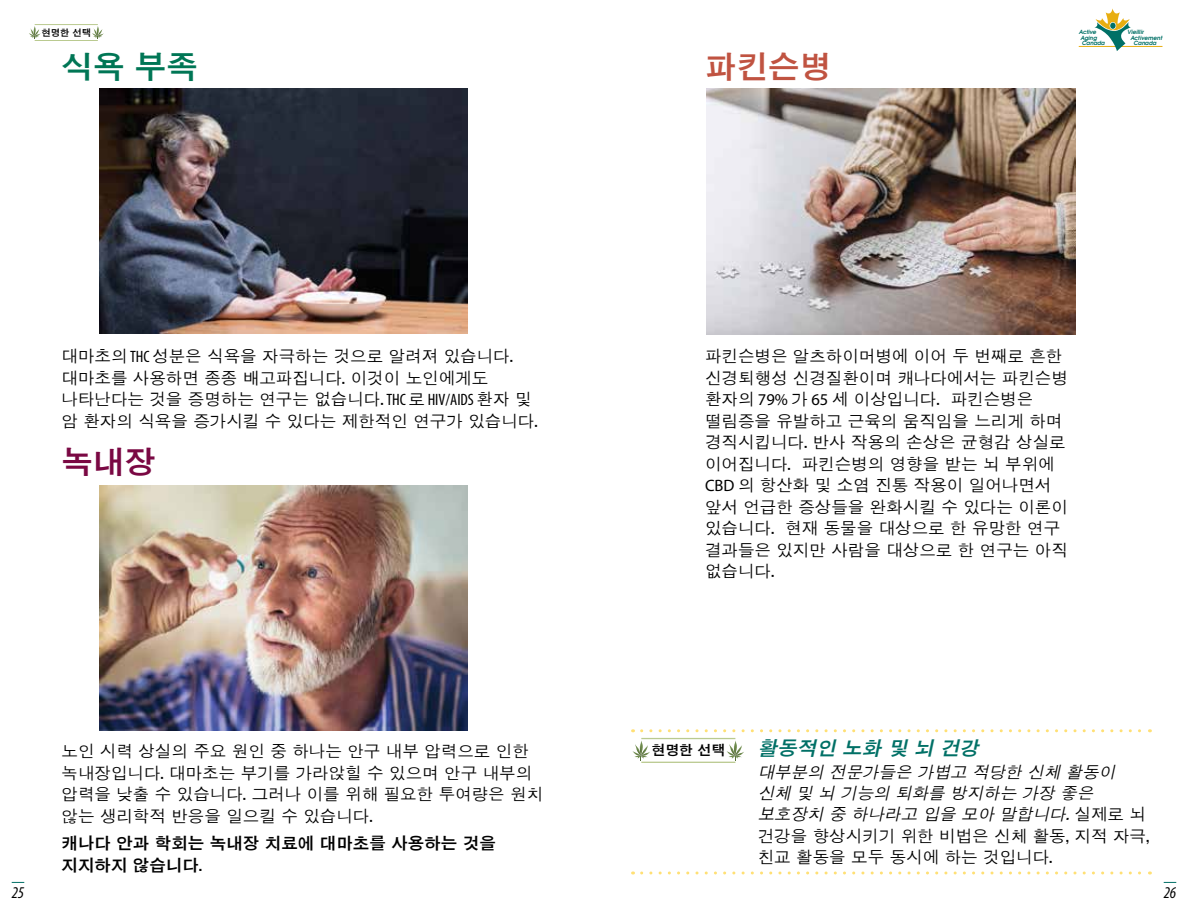
<style>
.page{position:relative;width:1188px;height:918px;background:#fff}
.page>*{position:absolute;margin:0;border:0;box-sizing:border-box;transform-origin:0 0}
.t1{font:31.5px "DFK Gothic Std W7";color:#c05341}
.t2{font:31.5px "DFK Gothic Std W7";color:#007655}
.t3{font:31.5px "DFK Gothic Std W7";color:#7a0843}
.t4{font:italic 19.5px "DFK Gothic Std W7";color:#007066}
.t5{font:16.5px/21.5px "DFK Gothic Std W5";color:#000}
.t6{font:italic 16.5px/21.5px "DFK Gothic Std W5";color:#000}
.t7{font:16.5px/21.5px "DFK Gothic Std W7";color:#000}
.t8{font:italic condensed 16.5px "Myriad Pro";color:#000}
.t9{font:13.8px "DFK Gothic Std W7";color:#000}
.t10{font:9.3px "DFK Gothic Std W7";color:#000}
.t11{font:italic 600 5.7px/5.7px "Avant Garde";color:#007066}
.s1{font-family:"Myriad Pro";font-stretch:condensed}
.s2{font-family:"Myriad Pro"}
.s3{font-style:normal}
</style>
<div class="page">
<svg style="left:12px;top:882px;width:12px;height:1px"></svg>
<svg style="left:1164px;top:882px;width:12px;height:1px"></svg>
<hr style="left:1079px;top:46px;width:83px;height:1px;background:#e8ae10">
<svg style="left:1094px;top:8px;width:37px;height:43px"></svg>
<svg style="left:29px;top:26px;width:12px;height:13px"></svg>
<svg style="left:92px;top:26px;width:12px;height:13px"></svg>
<hr style="left:35px;top:40px;width:63px;height:1px;background:#baca90">
<hr style="left:35px;top:24px;width:63px;height:1px;background:#baca90">
<img style="left:707px;top:88px;width:368px;height:246px">
<img style="left:99px;top:88px;width:369px;height:246px">
<img style="left:99px;top:485px;width:369px;height:246px">
<svg style="left:642px;top:729px;width:508px;height:3px"></svg>
<svg style="left:642px;top:872px;width:508px;height:2px"></svg>
<svg style="left:633px;top:741px;width:17px;height:19px"></svg>
<svg style="left:727px;top:741px;width:17px;height:19px"></svg>
<hr style="left:641px;top:762px;width:94px;height:1px;background:#baca90">
<hr style="left:641px;top:738px;width:94px;height:1px;background:#baca90">
<p class="t10" style="left:42px;top:27px;width:51px">현명한 선택</p>
<h1 class="t2" style="left:62px;top:49px;width:138px">식욕 부족</h1>
<p class="t5" style="left:62px;top:346px;width:478px">대마초의 <span class="s1">THC</span> 성분은 식욕을 자극하는 것으로 알려져 있습니다. 대마초를 사용하면 종종 배고파집니다. 이것이 노인에게도 나타난다는 것을 증명하는 연구는 없습니다. <span class="s1">THC</span> 로 <span class="s1">HIV/AIDS</span> 환자 및 암 환자의 식욕을 증가시킬 수 있다는 제한적인 연구가 있습니다.</p>
<h1 class="t3" style="left:62px;top:444px;width:96px">녹내장</h1>
<p class="t5" style="left:62px;top:740px;width:483px">노인 시력 상실의 주요 원인 중 하나는 안구 내부 압력으로 인한 녹내장입니다. 대마초는 부기를 가라앉힐 수 있으며 안구 내부의 압력을 낮출 수 있습니다. 그러나 이를 위해 필요한 투여량은 원치 않는 생리학적 반응을 일으킬 수 있습니다.</p>
<p class="t7" style="left:62px;top:832px;width:436px">캐나다 안과 학회는 녹내장 치료에 대마초를 사용하는 것을 지지하지 않습니다.</p>
<h1 class="t1" style="left:705px;top:49px;width:127px">파킨슨병</h1>
<p class="t11" style="left:1079px;top:29px;width:27px">Active<br>Aging<br>Canada</p>
<p class="t11" style="left:1127px;top:29px;width:18px">Vieillir</p>
<p class="t11" style="left:1130px;top:35px;width:33px">Activement</p>
<p class="t11" style="left:1134px;top:40px;width:24px">Canada</p>
<p class="t5" style="left:705px;top:346px;width:364px">파킨슨병은 알츠하이머병에 이어 두 번째로 흔한 신경퇴행성 신경질환이며 캐나다에서는 파킨슨병 환자의 <span class="s2">79%</span> 가 <span class="s2">65</span> 세 이상입니다. 파킨슨병은 떨림증을 유발하고 근육의 움직임을 느리게 하며 경직시킵니다. 반사 작용의 손상은 균형감 상실로 이어집니다. 파킨슨병의 영향을 받는 뇌 부위에<br><span class="s2">CBD</span> 의 항산화 및 소염 진통 작용이 일어나면서 앞서 언급한 증상들을 완화시킬 수 있다는 이론이 있습니다. 현재 동물을 대상으로 한 유망한 연구 결과들은 있지만 사람을 대상으로 한 연구는 아직 없습니다.</p>
<p class="t9" style="left:652px;top:742px;width:75px">현명한 선택</p>
<p class="t4" style="left:758px;top:737px;width:227px">활동적인 노화 및 뇌 건강</p>
<p class="t6" style="left:758px;top:761px;width:393px">대부분의 전문가들은 가볍고 적당한 신체 활동이 신체 및 뇌 기능의 퇴화를 방지하는 가장 좋은 보호장치 중 하나라고 입을 모아 말합니다. <span class="s3">실 제 로 뇌 건강을 향상시키기 위한 비법은 신체 활동, 지적 자극, 친교 활동을 모두 동시에 하는 것입니다.</span></p>
<p class="t8" style="left:12px;top:883px;width:14px">25</p>
<p class="t8" style="left:1164px;top:883px;width:14px">26</p>
</div>
